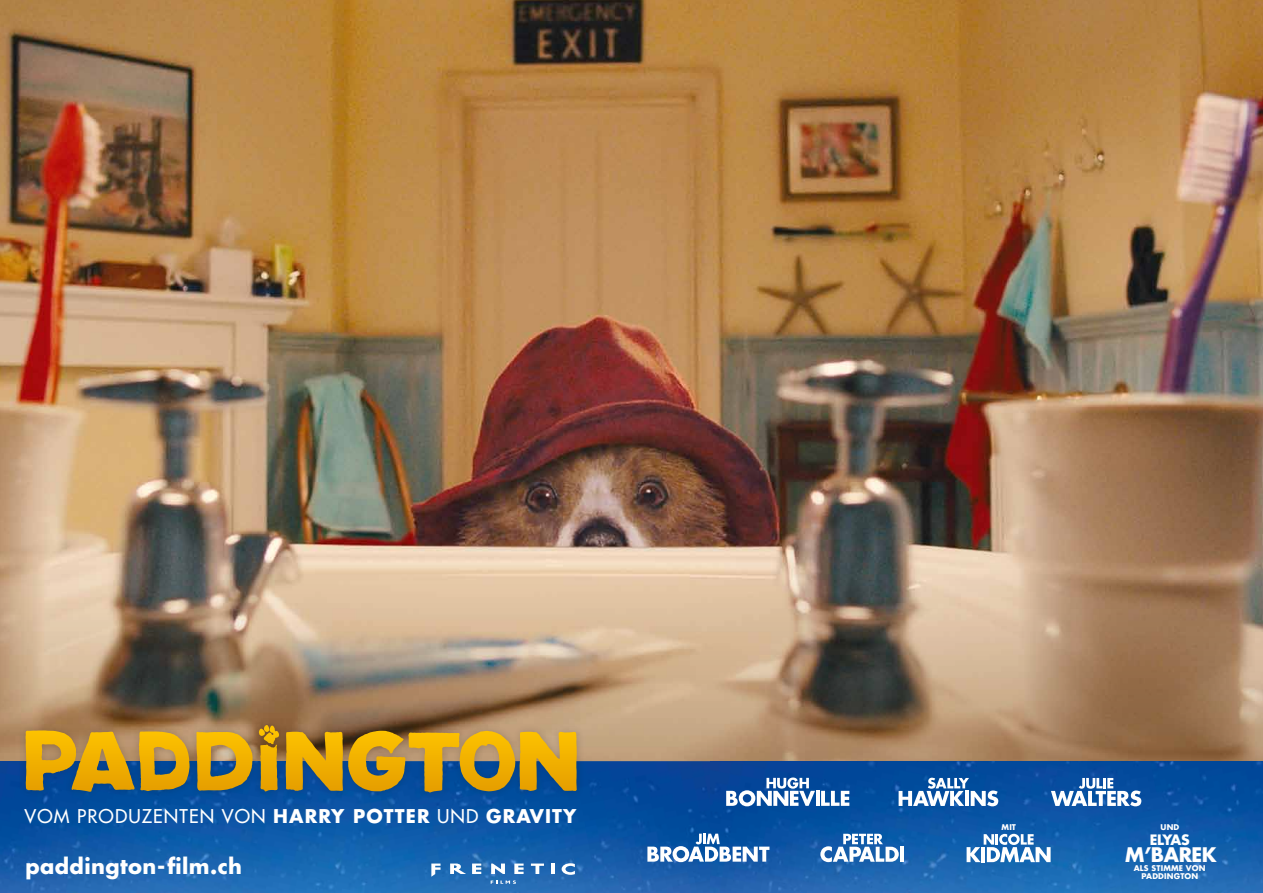
<style>
.page{position:relative;width:1263px;height:893px;background:#fff}
.page>*{position:absolute;margin:0;border:0;box-sizing:border-box;transform-origin:0 0}
.t1{font:700 21px "Futura";letter-spacing:.02em;color:#fff}
.t2{font:700 19.5px "Futura";letter-spacing:-.02em;color:#fff}
.t3{font:18.45px "Futura";letter-spacing:.06em;color:#fff}
.t4{font:700 18.45px "Futura";color:#fff}
.t5{font:700 13.95px "Futura";letter-spacing:-.065em;color:#fff}
.t6{font:700 7.65px/8.1px "Futura";letter-spacing:.02em;color:#fff;text-align:center}
.s1{font-weight:700}
</style>
<div class="page">
<img style="left:0;top:0;width:1263px;height:561px">
<svg style="left:0;top:561px;width:1263px;height:200px"></svg>
<img style="left:0;top:761px;width:354px;height:132px">
<img style="left:354px;top:761px;width:357px;height:132px">
<img style="left:1092px;top:761px;width:171px;height:132px">
<img style="left:711px;top:761px;width:381px;height:132px">
<div style="left:18px;top:718px;width:567px;height:82px;background:#181716;opacity:.2"></div>
<svg style="left:26px;top:730px;width:164px;height:62px"></svg>
<svg style="left:196px;top:732px;width:57px;height:59px"></svg>
<svg style="left:285px;top:731px;width:292px;height:62px"></svg>
<svg style="left:259px;top:725px;width:20px;height:67px"></svg>
<svg style="left:450px;top:863px;width:16px;height:11px"></svg>
<svg style="left:431px;top:863px;width:9px;height:14px"></svg>
<svg style="left:472px;top:863px;width:9px;height:11px"></svg>
<svg style="left:491px;top:863px;width:14px;height:11px"></svg>
<svg style="left:531px;top:863px;width:13px;height:11px"></svg>
<svg style="left:551px;top:863px;width:3px;height:11px"></svg>
<svg style="left:514px;top:863px;width:10px;height:11px"></svg>
<svg style="left:491px;top:880px;width:25px;height:4px"></svg>
<svg style="left:562px;top:863px;width:13px;height:12px"></svg>
<svg style="left:726px;top:777px;width:89px;height:29px"></svg>
<hr style="left:816px;top:791px;width:3px;height:15px;background:#fff">
<svg style="left:821px;top:791px;width:28px;height:15px"></svg>
<svg style="left:899px;top:778px;width:99px;height:28px"></svg>
<svg style="left:1051px;top:778px;width:90px;height:28px"></svg>
<svg style="left:647px;top:834px;width:122px;height:28px"></svg>
<svg style="left:820px;top:834px;width:79px;height:28px"></svg>
<hr style="left:900px;top:847px;width:4px;height:15px;background:#fff">
<svg style="left:966px;top:834px;width:84px;height:28px"></svg>
<p class="t3" style="left:25px;top:805px;width:427px">VOM PRODUZENTEN VON <span class="s1">HARRY POTTER</span> und</p>
<p class="t4" style="left:486px;top:804px;width:80px">Gravity</p>
<p class="t1" style="left:25px;top:851px;width:218px">paddington-film.ch</p>
<p class="t6" style="left:1001px;top:823px;width:16px">MIT</p>
<p class="t6" style="left:1160px;top:823px;width:20px">UND</p>
<p class="t6" style="left:1134px;top:863px;width:73px">ALS STIMME VON<br>PADDINGTON</p>
<p class="t5" style="left:1150px;top:830px;width:42px">ELYAS</p>
<p class="t2" style="left:1125px;top:841px;width:93px">M’BAREK</p>
</div>
